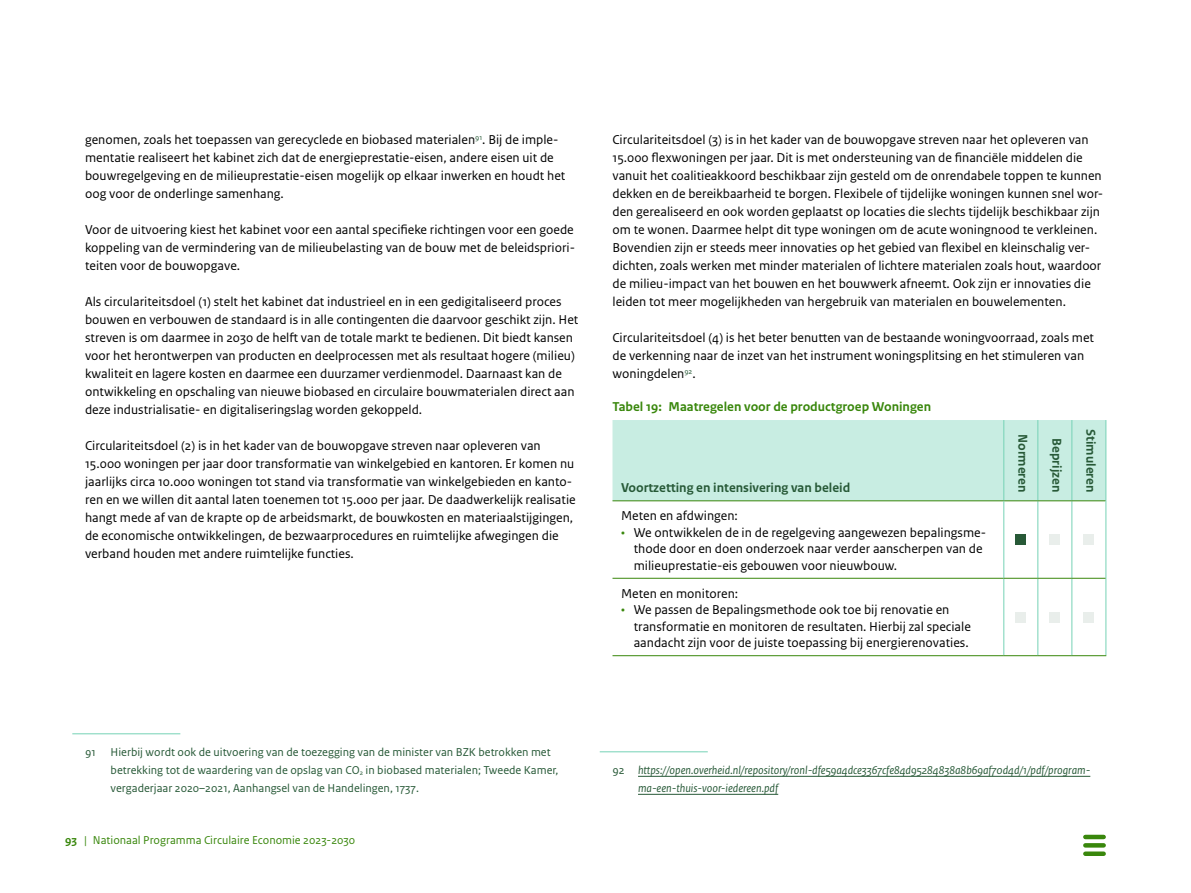
<style>
.page{position:relative;width:1191px;height:893px;background:#fff}
.page>*{position:absolute;margin:0;border:0;box-sizing:border-box;transform-origin:0 0}
.Platte_tekst_-_P{font:13.5px/18px "Rijksoverheid Sans Text";color:#000}
.Tabel_Bold_-_P{font:700 13.5px "Rijksoverheid Sans Text";color:#275937}
.Tabelnaam_genummerd{font:700 13.5px "Rijksoverheid Sans Text";color:#39870c}
.Tabel_Plat_-_P{font:13.5px "Rijksoverheid Sans Text";color:#000}
.Voetnoot_-_P{font:12px/18px "Rijksoverheid Sans Text";color:#275937}
.Voetnoot_-_P-2{font:italic 12px/18px "Rijksoverheid Sans Text";color:#275937}
.t1{font:12px "Rijksoverheid Sans Text";color:#39870c}
.s1{font-style:italic}
.s2{color:#39870c}
.s3{font-weight:700}
.s4{font-style:normal}
</style>
<div class="page">
<hr style="left:1085px;top:835px;width:18px;height:4px;background:#39870c">
<div style="left:1085px;top:843px;width:18px;height:5px;background:#39870c"></div>
<div style="left:1085px;top:851px;width:18px;height:5px;background:#39870c"></div>
<hr style="left:72px;top:733px;width:108px;height:1px;background:#76d2b6">
<div style="left:612px;top:420px;width:493px;height:80px;background:#c8ede2"></div>
<hr style="left:1037px;top:420px;width:1px;height:80px;background:#76d2b6">
<hr style="left:1071px;top:420px;width:1px;height:80px;background:#76d2b6">
<hr style="left:1037px;top:501px;width:1px;height:77px;background:#76d2b6">
<hr style="left:1071px;top:501px;width:1px;height:77px;background:#76d2b6">
<hr style="left:1037px;top:579px;width:1px;height:76px;background:#76d2b6">
<hr style="left:1071px;top:579px;width:1px;height:76px;background:#76d2b6">
<hr style="left:612px;top:578px;width:391px;height:1px;background:#39870c">
<hr style="left:1105px;top:420px;width:1px;height:81px;background:#76d2b6">
<hr style="left:1003px;top:500px;width:34px;height:1px;background:#39870c">
<hr style="left:1037px;top:500px;width:34px;height:1px;background:#39870c">
<hr style="left:1071px;top:500px;width:34px;height:1px;background:#39870c">
<hr style="left:1003px;top:420px;width:1px;height:80px;background:#76d2b6">
<hr style="left:612px;top:500px;width:391px;height:1px;background:#39870c">
<hr style="left:1003px;top:501px;width:1px;height:77px;background:#76d2b6">
<hr style="left:1105px;top:501px;width:1px;height:77px;background:#76d2b6">
<hr style="left:1003px;top:579px;width:1px;height:76px;background:#76d2b6">
<hr style="left:1105px;top:578px;width:1px;height:77px;background:#76d2b6">
<hr style="left:1003px;top:578px;width:34px;height:1px;background:#39870c">
<hr style="left:1037px;top:578px;width:34px;height:1px;background:#39870c">
<hr style="left:1071px;top:578px;width:34px;height:1px;background:#39870c">
<hr style="left:612px;top:655px;width:391px;height:1px;background:#39870c">
<hr style="left:1003px;top:655px;width:34px;height:1px;background:#39870c">
<hr style="left:1037px;top:655px;width:34px;height:1px;background:#39870c">
<hr style="left:1071px;top:655px;width:35px;height:1px;background:#39870c">
<div style="left:1015px;top:535px;width:11px;height:10px;background:#275937"></div>
<div style="left:1049px;top:535px;width:11px;height:10px;background:#e9eeeb"></div>
<div style="left:1083px;top:535px;width:11px;height:10px;background:#e9eeeb"></div>
<div style="left:1015px;top:612px;width:11px;height:11px;background:#e9eeeb"></div>
<div style="left:1049px;top:612px;width:11px;height:11px;background:#e9eeeb"></div>
<div style="left:1083px;top:612px;width:11px;height:11px;background:#e9eeeb"></div>
<hr style="left:600px;top:751px;width:108px;height:1px;background:#76d2b6">
<hr style="left:638px;top:776px;width:452px;height:1px;background:#275937">
<hr style="left:638px;top:794px;width:140px;height:1px;background:#275937">
<p class="Platte_tekst_-_P" style="left:85px;top:131px;width:482px">genomen, zoals het toepassen van gerecyclede en biobased materialen<sup>91</sup>. Bij de imple&shy;mentatie realiseert het kabinet zich dat de energieprestatie-eisen, andere eisen uit de bouwregelgeving en de milieuprestatie-eisen mogelijk op elkaar inwerken en houdt het oog voor de onderlinge samenhang.</p>
<p class="Platte_tekst_-_P" style="left:85px;top:221px;width:491px;text-align:justify">Voor de uitvoering kiest het kabinet voor een aantal specifieke richtingen voor een goede koppeling van de vermindering van de milieubelasting van de bouw met de beleidspriori&shy;teiten voor de bouwopgave.</p>
<p class="Platte_tekst_-_P" style="left:85px;top:293px;width:495px">Als circulariteitsdoel (1) stelt het kabinet dat industrieel en in een gedigitaliseerd proces bouwen en verbouwen de standaard is in alle contingenten die daarvoor geschikt zijn. Het streven is om daarmee in 2030 de helft van de totale markt te bedienen. Dit biedt kansen voor het herontwerpen van producten en deelprocessen met als resultaat hogere (milieu) kwaliteit en lagere kosten en daarmee een duurzamer verdienmodel. Daarnaast kan de ontwikkeling en opschaling van nieuwe biobased en circulaire bouwmaterialen direct aan deze industrialisatie- en digitaliseringslag worden gekoppeld.</p>
<p class="Platte_tekst_-_P" style="left:85px;top:437px;width:492px">Circulariteitsdoel (2) is in het kader van de bouwopgave streven naar opleveren van 15.000 woningen per jaar door transformatie van winkelgebied en kantoren<span class="s1">.</span> Er komen nu jaarlijks circa 10.000 woningen tot stand via transformatie van winkelgebieden en kanto&shy;ren en we willen dit aantal laten toenemen tot 15.000 per jaar. De daadwerkelijk realisatie hangt mede af van de krapte op de arbeidsmarkt, de bouwkosten en materiaalstijgingen, de economische ontwikkelingen, de bezwaarprocedures en ruimtelijke afwegingen die verband houden met andere ruimtelijke functies.</p>
<p class="Platte_tekst_-_P" style="left:612px;top:131px;width:492px">Circulariteitsdoel (3) is in het kader van de bouwopgave streven naar het opleveren van 15.000 flexwoningen per jaar. Dit is met ondersteuning van de financiële middelen die vanuit het coalitieakkoord beschikbaar zijn gesteld om de onrendabele toppen te kunnen dekken en de bereikbaarheid te borgen. Flexibele of tijdelijke woningen kunnen snel wor&shy;den gerealiseerd en ook worden geplaatst op locaties die slechts tijdelijk beschikbaar zijn om te wonen. Daarmee helpt dit type woningen om de acute woningnood te verkleinen.<br>Bovendien zijn er steeds meer innovaties op het gebied van flexibel en kleinschalig ver&shy;dichten, zoals werken met minder materialen of lichtere materialen zoals hout, waardoor de milieu-impact van het bouwen en het bouwwerk afneemt. Ook zijn er innovaties die leiden tot meer mogelijkheden van hergebruik van materialen en bouwelementen.</p>
<p class="Platte_tekst_-_P" style="left:612px;top:329px;width:483px">Circulariteitsdoel (4) is het beter benutten van de bestaande woningvoorraad, zoals met de verkenning naar de inzet van het instrument woningsplitsing en het stimuleren van woningdelen<sup>92</sup>.</p>
<p class="Tabelnaam_genummerd" style="left:612px;top:399px;width:320px">Tabel 19: Maatregelen voor de productgroep Woningen</p>
<p class="Tabel_Bold_-_P" style="left:621px;top:480px;width:231px">Voortzetting en intensivering van beleid</p>
<p class="Tabel_Plat_-_P" style="left:621px;top:508px;width:118px">Meten en afdwingen:</p>
<p class="Platte_tekst_-_P" style="left:634px;top:524px;width:354px;line-height:16.5px;text-indent:-13px"><span class="s2">•</span> We ontwikkelen de in de regelgeving aangewezen bepalingsme&shy;thode door en doen onderzoek naar verder aanscherpen van de milieuprestatie-eis gebouwen voor nieuwbouw.</p>
<p class="Tabel_Plat_-_P" style="left:621px;top:586px;width:119px">Meten en monitoren:</p>
<p class="Platte_tekst_-_P" style="left:634px;top:602px;width:338px;line-height:16.5px;text-indent:-13px"><span class="s2">•</span> We passen de Bepalingsmethode ook toe bij renovatie en transformatie en monitoren de resultaten. Hierbij zal speciale aandacht zijn voor de juiste toepassing bij energierenovaties.</p>
<p class="Tabel_Bold_-_P" style="left:1030px;top:434px;width:60px;rotate:90deg">Normeren</p>
<p class="Tabel_Bold_-_P" style="left:1064px;top:438px;width:56px;rotate:90deg">Beprijzen</p>
<p class="Tabel_Bold_-_P" style="left:1098px;top:429px;width:65px;rotate:90deg">Stimuleren</p>
<p class="Voetnoot_-_P" style="left:111px;top:743px;width:449px;text-indent:-26px">91 Hierbij wordt ook de uitvoering van de toezegging van de minister van BZK betrokken met betrekking tot de waardering van de opslag van CO<sub>2</sub> in biobased materialen; Tweede Kamer, vergaderjaar 2020–2021, Aanhangsel van de Handelingen, 1737.</p>
<p class="t1" style="left:65px;top:834px;width:292px"><span class="s3">93</span> | Nationaal Programma Circulaire Economie 2023-2030</p>
<p class="Voetnoot_-_P-2" style="left:638px;top:761px;width:454px;text-indent:-26px"><span class="s4">92</span> https://open.overheid.nl/repository/ronl-dfe59a4dce3367cfe84d95284838a8b69af70d4d/1/pdf/program&shy;ma-een-thuis-voor-iedereen.pdf</p>
</div>
